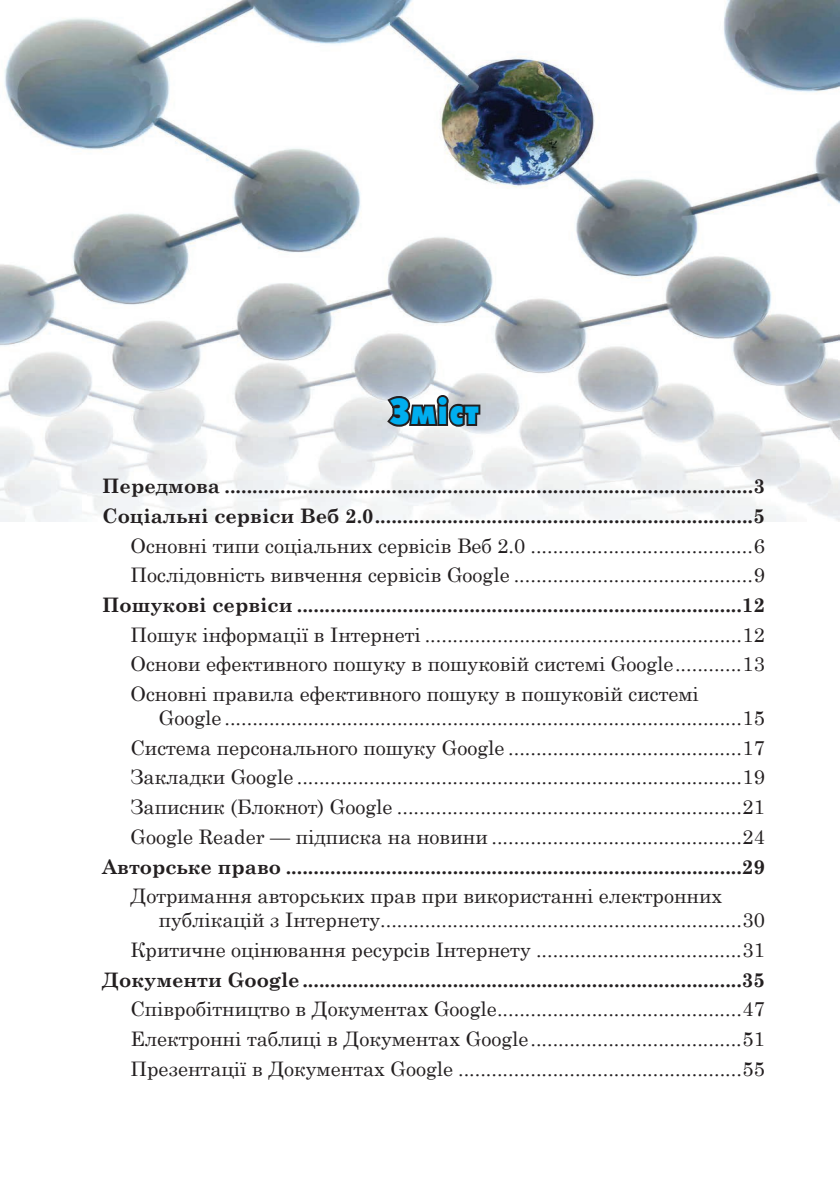
<style>
.page{position:relative;width:840px;height:1191px;background:#fff}
.page>*{position:absolute;margin:0;border:0;box-sizing:border-box;transform-origin:0 0}
.Розділ{font:700 condensed 36px "Futuris";letter-spacing:.03em;color:#00aeef;scale:1.1 1}
.Текст{font:20px/24px "Century Schoolbook";color:#231f20}
.Текст-2{font:700 20px "Century Schoolbook";color:#231f20}
</style>
<div class="page">
<img style="left:0;top:0;width:839px;height:522px">
<svg style="left:384px;top:392px;width:98px;height:41px"></svg>
<p class="Розділ" style="left:389px;top:392px;width:82px">Зміст</p>
<p class="Текст-2" style="left:102px;top:470px;width:663px">Передмова ...............................................................................................3</p>
<p class="Текст-2" style="left:102px;top:500px;width:663px">Соціальні сервіси Веб 2.0....................................................................5</p>
<p class="Текст" style="left:130px;top:532px;width:635px">Основні типи соціальних сервісів Веб 2.0 ........................................6</p>
<p class="Текст" style="left:130px;top:561px;width:635px">Послідовність вивчення сервісів Google ...........................................9</p>
<p class="Текст-2" style="left:102px;top:589px;width:663px">Пошукові сервіси ................................................................................12</p>
<p class="Текст" style="left:130px;top:621px;width:635px">Пошук інформації в Інтернеті .........................................................12</p>
<p class="Текст" style="left:130px;top:650px;width:635px">Основи ефективного пошуку в пошуковій системі Google............13</p>
<p class="Текст" style="left:159px;top:680px;width:607px;text-indent:-28px">Основні правила ефективного пошуку в пошуковій системі<br>Google .............................................................................................15</p>
<p class="Текст" style="left:130px;top:734px;width:635px">Система персонального пошуку Google ..........................................17</p>
<p class="Текст" style="left:130px;top:763px;width:635px">Закладки Google ................................................................................19</p>
<p class="Текст" style="left:130px;top:793px;width:635px">Записник (Блокнот) Google ..............................................................21</p>
<p class="Текст" style="left:130px;top:823px;width:635px">Google Reader — підписка на новини .............................................24</p>
<p class="Текст-2" style="left:102px;top:850px;width:663px">Авторське право ..................................................................................29</p>
<p class="Текст" style="left:159px;top:882px;width:607px;text-indent:-28px">Дотримання авторських прав при використанні електронних публікацій з Інтернету.................................................................30</p>
<p class="Текст" style="left:130px;top:936px;width:635px">Критичне оцінювання ресурсів Інтернету .....................................31</p>
<p class="Текст-2" style="left:102px;top:963px;width:663px">Документи Google...............................................................................35</p>
<p class="Текст" style="left:130px;top:995px;width:635px">Співробітництво в Документах Google............................................47</p>
<p class="Текст" style="left:130px;top:1025px;width:635px">Електронні таблиці в Документах Google......................................51</p>
<p class="Текст" style="left:130px;top:1054px;width:635px">Презентації в Документах Google ...................................................55</p>
</div>
